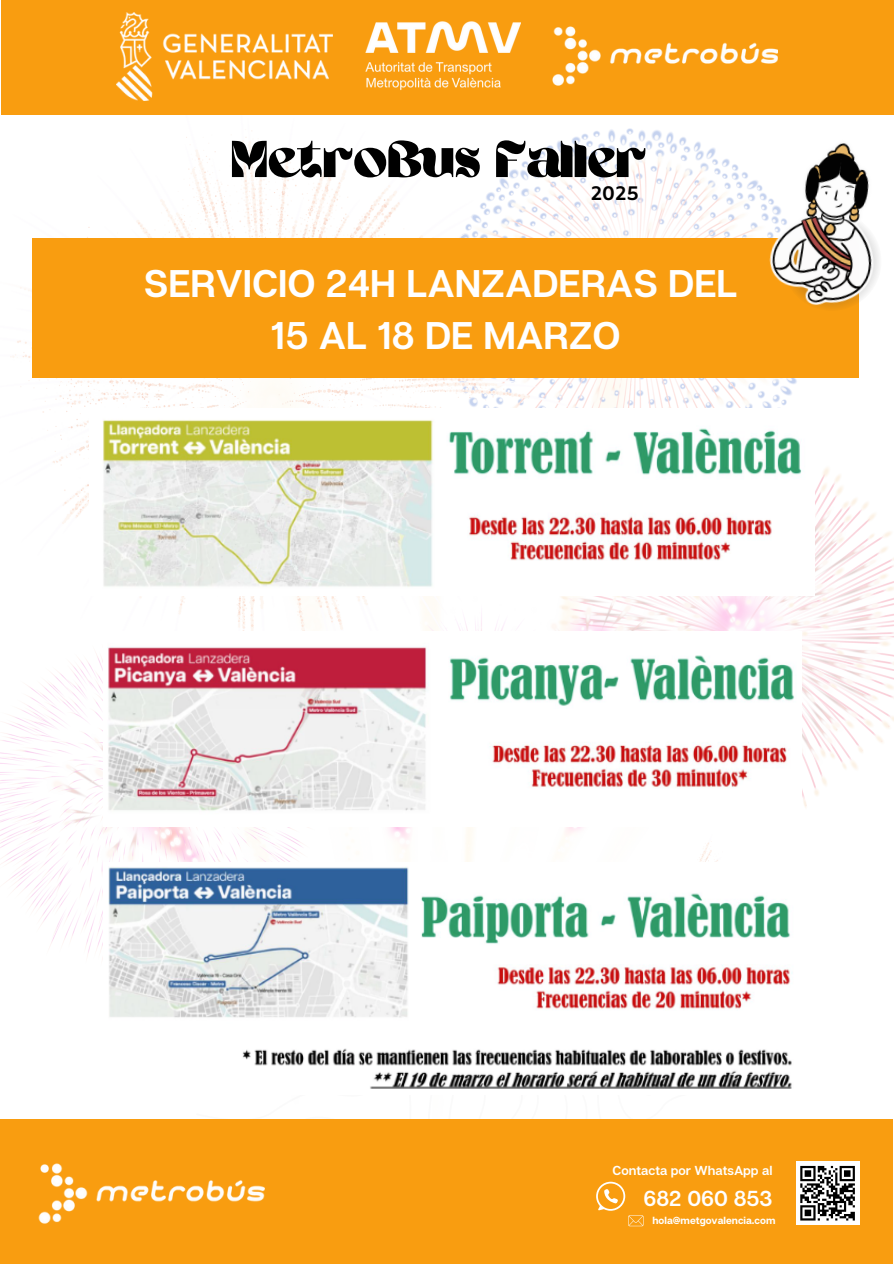
<style>
.page{position:relative;width:894px;height:1264px;background:#fff}
.page>*{position:absolute;margin:0;border:0;box-sizing:border-box;transform-origin:0 0}
.t1{font:53.4px "Ahsing";color:#000}
.t2{font:600 38.4px/51.9px "Articulat CF";color:#fff;text-align:center}
.t3{font:600 21.6px "Articulat CF";color:#fff}
.t4{font:700 19.65px "Amiko";color:#000}
.t5{font:600 13.05px "Articulat CF";color:#fff}
.t6{font:700 10.2px "Articulat CF";color:#fff}
</style>
<div class="page">
<img style="left:0;top:128px;width:893px;height:1006px">
<div style="left:0;top:1118px;width:892px;height:145px;background:#f99d10"></div>
<svg style="left:196px;top:1094px;width:501px;height:133px"></svg>
<div style="left:795px;top:1161px;width:64px;height:63px;background:#fff"></div>
<svg style="left:800px;top:1165px;width:54px;height:55px"></svg>
<img style="left:38px;top:1157px;width:226px;height:70px">
<div style="left:1px;top:0;width:892px;height:115px;background:#f99d10"></div>
<img style="left:365px;top:21px;width:156px;height:70px">
<img style="left:117px;top:12px;width:215px;height:88px">
<img style="left:552px;top:26px;width:225px;height:60px">
<div style="left:33px;top:238px;width:825px;height:140px;background:#f99d10"></div>
<img style="left:762px;top:132px;width:130px;height:183px">
<img style="left:89px;top:408px;width:725px;height:187px">
<img style="left:103px;top:631px;width:698px;height:195px">
<img style="left:103px;top:862px;width:698px;height:232px">
<h1 class="t1" style="left:231px;top:137px;width:417px">MetroBus Faller</h1>
<h3 class="t4" style="left:590px;top:182px;width:50px">2025</h3>
<p class="t2" style="left:144px;top:256px;width:595px">SERVICIO 24H LANZADERAS DEL<br>15 AL 18 DE MARZO</p>
<p class="t5" style="left:612px;top:1161px;width:161px">Contacta por WhatsApp al</p>
<p class="t6" style="left:652px;top:1213px;width:124px">hola@metgovalencia.com</p>
<p class="t3" style="left:643px;top:1184px;width:130px">682 060 853</p>
</div>
